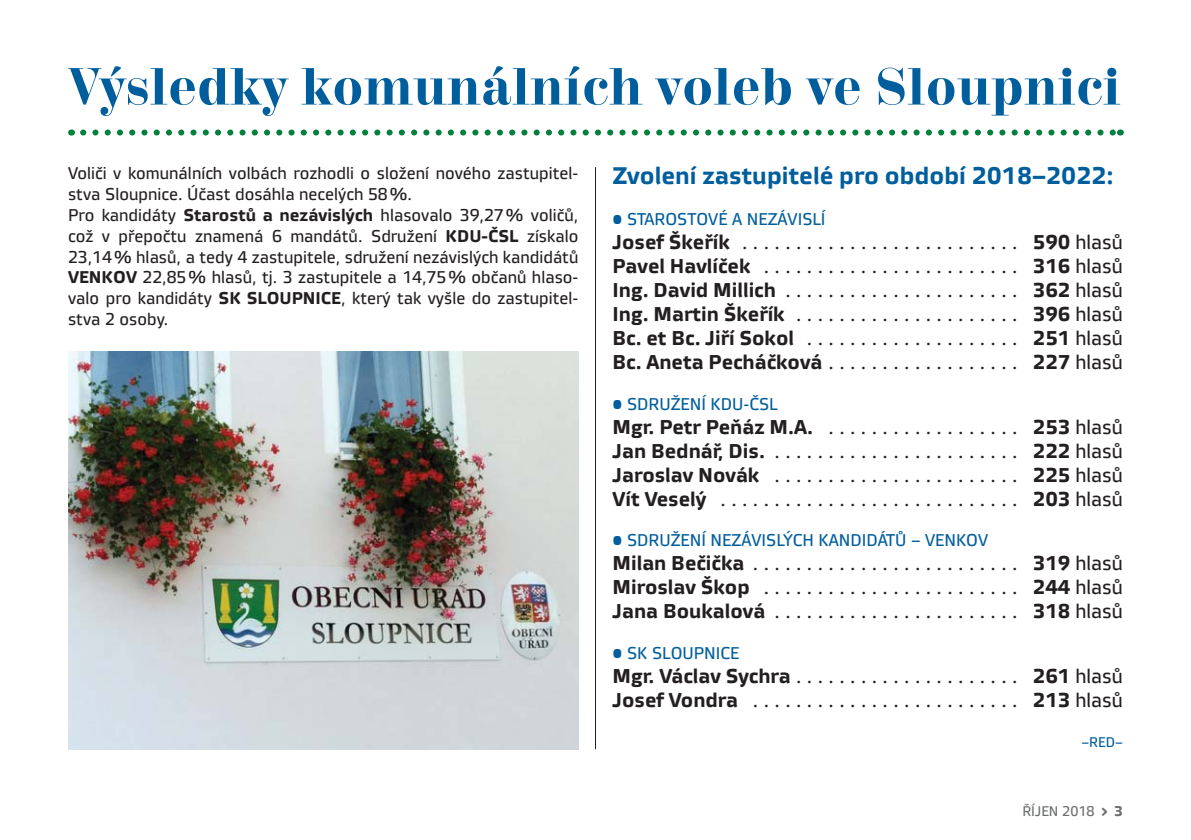
<style>
.page{position:relative;width:1191px;height:840px;background:#fff}
.page>*{position:absolute;margin:0;border:0;box-sizing:border-box;transform-origin:0 0}
.t1{font:700 52px "Trivia Serif";color:#005e9d}
.t2{font:700 24px "Vida 32 Pro";color:#005e9d}
.t3{font:20px/24px "Vida 32 Pro";color:#231f20;text-align:justify}
.t4{font:17px/20.8px "Vida 32 Pro";color:#231f20}
.t5{font:17px "Vida 32 Pro";color:#005e9d}
.t6{font:14px "Vida 32 Pro";color:#6d6e70}
.t7{font:14px "Vida 32 Pro";color:#005e9d}
.s1{font-weight:700}
</style>
<div class="page">
<hr style="left:595px;top:167px;width:1px;height:581px;background:#231f20">
<img style="left:68px;top:351px;width:510px;height:397px">
<svg style="left:83px;top:129px;width:1030px;height:6px"></svg>
<h1 class="t1" style="left:68px;top:68px;width:1054px">Výsledky komunálních voleb ve Sloupnici</h1>
<p class="t4" style="left:68px;top:164px;width:512px">Voliči v komunálních volbách rozhodli o složení nového zastupitel&shy;stva Sloupnice. Účast dosáhla necelých 58 %.<br>Pro kandidáty <span class="s1">Starostů a nezávislých</span> hlasovalo 39,27 % voličů, což v přepočtu znamená 6 mandátů. Sdružení <span class="s1">KDU-ČSL</span> získalo 23,14 % hlasů, a tedy 4 zastupitele, sdružení nezávislých kandidátů <span class="s1">VENKOV</span> 22,85 % hlasů, tj. 3 zastupitele a 14,75 % občanů hlaso&shy;valo pro kandidáty <span class="s1">SK SLOUPNICE</span>, který tak vyšle do zastupitel&shy;stva 2 osoby.</p>
<p class="t2" style="left:612px;top:167px;width:503px">Zvolení zastupitelé pro období 2018–2022:</p>
<p class="t5" style="left:612px;top:212px;width:214px">• STAROSTOVÉ A NEZÁVISLÍ</p>
<p class="t3" style="left:612px;top:232px;width:512px"><span class="s1">Josef Škeřík</span> . . . . . . . . . . . . . . . . . . . . . . . . . . <span class="s1">590</span> hlasů <span class="s1">Pavel Havlíček</span> . . . . . . . . . . . . . . . . . . . . . . . . <span class="s1">316</span> hlasů <span class="s1">Ing. David Millich</span> . . . . . . . . . . . . . . . . . . . . . . <span class="s1">362</span> hlasů <span class="s1">Ing. Martin Škeřík</span> . . . . . . . . . . . . . . . . . . . . . <span class="s1">396</span> hlasů <span class="s1">Bc. et Bc. Jiří Sokol</span> . . . . . . . . . . . . . . . . . . . . <span class="s1">251</span> hlasů <span class="s1">Bc. Aneta Pecháčková</span> . . . . . . . . . . . . . . . . . . <span class="s1">227</span> hlasů</p>
<p class="t5" style="left:612px;top:397px;width:167px">• SDRUŽENÍ KDU-ČSL</p>
<p class="t3" style="left:612px;top:416px;width:512px"><span class="s1">Mgr. Petr Peňáz M.A.</span> . . . . . . . . . . . . . . . . . . <span class="s1">253</span> hlasů <span class="s1">Jan Bednář, Dis.</span> . . . . . . . . . . . . . . . . . . . . . . . <span class="s1">222</span> hlasů <span class="s1">Jaroslav Novák</span> . . . . . . . . . . . . . . . . . . . . . . . <span class="s1">225</span> hlasů <span class="s1">Vít Veselý</span> . . . . . . . . . . . . . . . . . . . . . . . . . . . . <span class="s1">203</span> hlasů</p>
<p class="t5" style="left:612px;top:533px;width:377px">• SDRUŽENÍ NEZÁVISLÝCH KANDIDÁTŮ – VENKOV</p>
<p class="t3" style="left:612px;top:552px;width:512px"><span class="s1">Milan Bečička</span> . . . . . . . . . . . . . . . . . . . . . . . . . <span class="s1">319</span> hlasů <span class="s1">Miroslav Škop</span> . . . . . . . . . . . . . . . . . . . . . . . . <span class="s1">244</span> hlasů <span class="s1">Jana Boukalová</span> . . . . . . . . . . . . . . . . . . . . . . . <span class="s1">318</span> hlasů</p>
<p class="t5" style="left:612px;top:646px;width:128px">• SK SLOUPNICE</p>
<p class="t3" style="left:612px;top:665px;width:512px"><span class="s1">Mgr. Václav Sychra</span> . . . . . . . . . . . . . . . . . . . . . <span class="s1">261</span> hlasů<br><span class="s1">Josef Vondra</span> . . . . . . . . . . . . . . . . . . . . . . . . . <span class="s1">213</span> hlasů</p>
<p class="t7" style="left:1081px;top:737px;width:43px">–RED–</p>
<p class="t6" style="left:1022px;top:805px;width:102px">ŘÍJEN 2018 <span class="s1">› 3</span></p>
</div>
